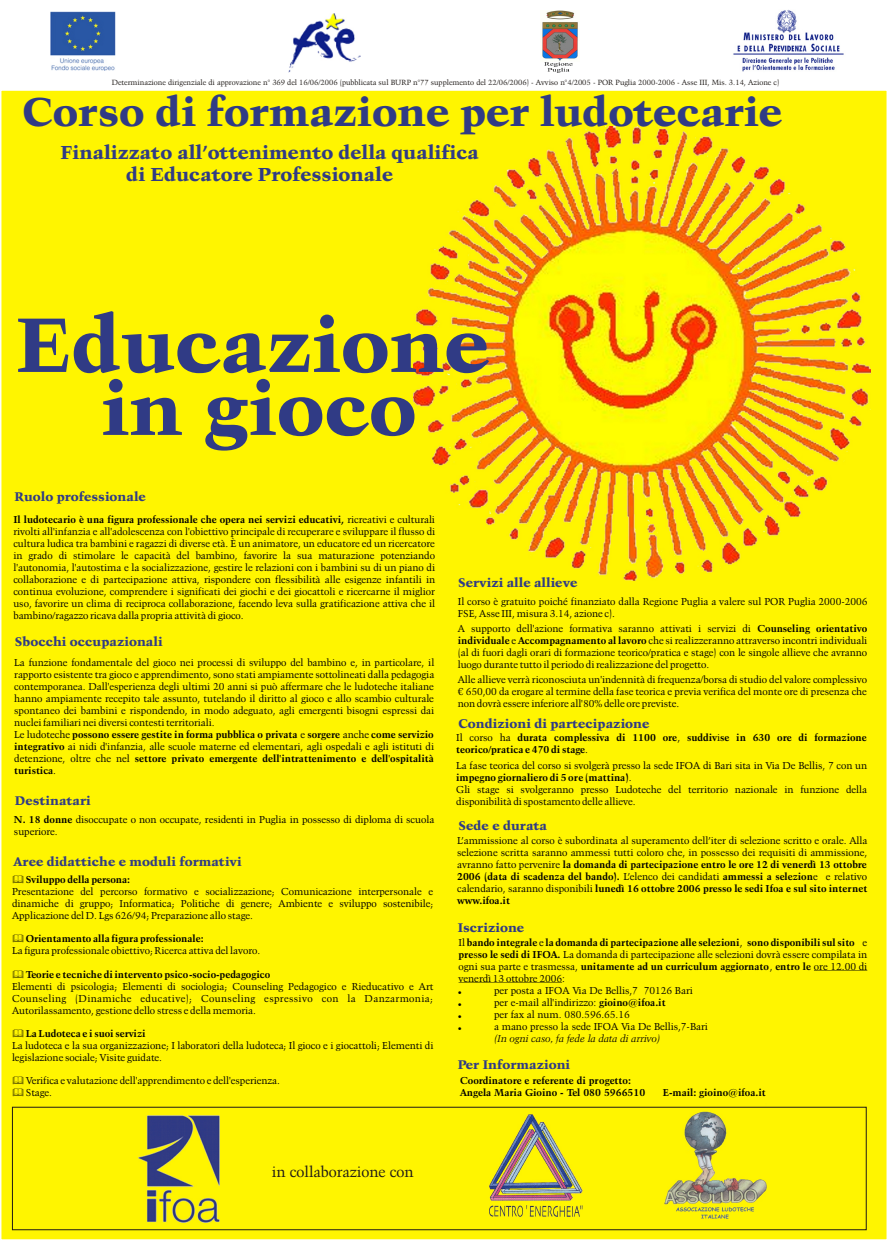
<style>
.page{position:relative;width:887px;height:1241px;background:#fff}
.page>*{position:absolute;margin:0;border:0;box-sizing:border-box;transform-origin:0 0}
.t1{font:76.75px "Kuenst 480 Blk BT";color:#303b85}
.t2{font:75px "Kuenst 480 Blk BT";color:#303b85}
.t3{font:40px "Kuenst 480 Blk BT";color:#303b85}
.t4{font:18.75px/22.5px "Kuenst 480 Blk BT";color:#303b85}
.t5{font:15px "Kuenst 480 BT";color:#1f1a17}
.t6{font:12.5px "Kuenst 480 Blk BT";color:#303b85}
.t7{font:10px/12px "Kuenst 480 BT";color:#000;text-align:justify}
.t8{font:700 10px/12px "Kuenst 480 BT";color:#000}
.t9{font:italic 10px "Kuenst 480 BT";color:#000}
.t10{font:7.5px "Kuenst 480 BT";color:#1f1a17}
.s1{font-weight:700}
.s2{font-weight:400}
</style>
<div class="page">
<div style="left:1px;top:90px;width:885px;height:1150px;background:#fff500"></div>
<img style="left:413px;top:126px;width:457px;height:454px">
<hr style="left:813px;top:970px;width:54px;height:1px;background:#000">
<hr style="left:458px;top:982px;width:104px;height:1px;background:#000">
<img style="left:489px;top:1114px;width:93px;height:86px">
<img style="left:490px;top:1205px;width:92px;height:11px">
<img style="left:664px;top:1106px;width:102px;height:112px">
<img style="left:139px;top:1115px;width:80px;height:107px">
<img style="left:288px;top:13px;width:72px;height:60px">
<img style="left:50px;top:12px;width:65px;height:59px">
<img style="left:733px;top:10px;width:111px;height:62px">
<img style="left:540px;top:10px;width:38px;height:56px">
<img style="left:545px;top:62px;width:28px;height:10px">
<div style="left:12px;top:1107px;width:854px;height:122px;border:1px solid #1f1a17"></div>
<p class="t10" style="left:112px;top:79px;width:668px">Determinazione dirigenziale di approvazione n° 369 del 16/06/2006 (pubblicata sul BURP n°77 supplemento del 22/06/2006) - Avviso n°4/2005 - POR Puglia 2000-2006 - Asse III, Mis. 3.14, Azione c)</p>
<h3 class="t3" style="left:22px;top:96px;width:761px">Corso di formazione per ludotecarie</h3>
<h3 class="t4" style="left:126px;top:142px;width:354px;text-indent:-66px">Finalizzato all’ottenimento della qualifica di Educatore Professionale</h3>
<h1 class="t1" style="left:16px;top:313px;width:475px">Educazione</h1>
<h2 class="t2" style="left:102px;top:378px;width:316px">in gioco</h2>
<p class="t6" style="left:15px;top:492px;width:133px">Ruolo professionale</p>
<p class="t7" style="left:13px;top:514px;width:423px"><span class="s1">Il ludotecario è una figura professionale che opera nei servizi educativi,</span> ricreativi e culturali rivolti all'infanzia e all'adolescenza con l'obiettivo principale di recuperare e sviluppare il flusso di cultura ludica tra bambini e ragazzi di diverse età. È un animatore, un educatore ed un ricercatore in grado di stimolare le capacità del bambino, favorire la sua maturazione potenziando l'autonomia, l'autostima e la socializzazione, gestire le relazioni con i bambini su di un piano di collaborazione e di partecipazione attiva, rispondere con flessibilità alle esigenze infantili in continua evoluzione, comprendere i significati dei giochi e dei giocattoli e ricercarne il miglior uso, favorire un clima di reciproca collaborazione, facendo leva sulla gratificazione attiva che il bambino/ragazzo ricava dalla propria attività di gioco.</p>
<p class="t6" style="left:15px;top:636px;width:149px">Sbocchi occupazionali</p>
<p class="t7" style="left:14px;top:657px;width:421px;text-align:left">La funzione fondamentale del gioco nei processi di sviluppo del bambino e, in particolare, il rapporto esistente tra gioco e apprendimento, sono stati ampiamente sottolineati dalla pedagogia contemporanea. Dall'esperienza degli ultimi 20 anni si può affermare che le ludoteche italiane hanno ampiamente recepito tale assunto, tutelando il diritto al gioco e allo scambio culturale spontaneo dei bambini e rispondendo, in modo adeguato, agli emergenti bisogni espressi dai nuclei familiari nei diversi contesti territoriali.<br>Le ludoteche <span class="s1">possono essere gestite in forma pubblica o privata</span> e <span class="s1">sorgere</span> anche <span class="s1">come servizio integrativo</span> ai nidi d'infanzia, alle scuole materne ed elementari, agli ospedali e agli istituti di detenzione, oltre che nel <span class="s1">settore privato emergente dell'intrattenimento e dell'ospitalità turistica</span>.</p>
<p class="t6" style="left:15px;top:795px;width:77px">Destinatari</p>
<p class="t7" style="left:14px;top:814px;width:421px"><span class="s1">N. 18 donne</span> disoccupate o non occupate, residenti in Puglia in possesso di diploma di scuola superiore.</p>
<p class="t6" style="left:13px;top:856px;width:230px">Aree didattiche e moduli formativi</p>
<p class="t8" style="left:26px;top:874px;width:106px">Sviluppo della persona:</p>
<p class="t7" style="left:12px;top:886px;width:422px">Presentazione del percorso formativo e socializzazione; Comunicazione interpersonale e dinamiche di gruppo; Informatica; Politiche di genere; Ambiente e sviluppo sostenibile; Applicazione del D. Lgs 626/94; Preparazione allo stage.</p>
<p class="t8" style="left:26px;top:933px;width:179px">Orientamento alla figura professionale:</p>
<p class="t7" style="left:12px;top:945px;width:250px">La figura professionale obiettivo; Ricerca attiva del lavoro.</p>
<p class="t8" style="left:26px;top:969px;width:246px">Teorie e tecniche di intervento psico-socio-pedagogico</p>
<p class="t7" style="left:12px;top:981px;width:423px">Elementi di psicologia; Elementi di sociologia; Counseling Pedagogico e Rieducativo e Art Counseling (Dinamiche educative); Counseling espressivo con la Danzarmonia; Autorilassamento, gestione dello stress e della memoria.</p>
<p class="t8" style="left:26px;top:1028px;width:121px">La Ludoteca e i suoi servizi</p>
<p class="t7" style="left:12px;top:1040px;width:422px">La ludoteca e la sua organizzazione; I laboratori della ludoteca; Il gioco e i giocattoli; Elementi di legislazione sociale; Visite guidate.</p>
<p class="t7" style="left:26px;top:1075px;width:256px">Verifica e valutazione dell'apprendimento e dell'esperienza.<br>Stage.</p>
<p class="t6" style="left:458px;top:577px;width:121px">Servizi alle allieve</p>
<p class="t7" style="left:457px;top:596px;width:411px">Il corso è gratuito poiché finanziato dalla Regione Puglia a valere sul POR Puglia 2000-2006<br>FSE, Asse III, misura 3.14, azione c).</p>
<p class="t7" style="left:457px;top:623px;width:411px">A supporto dell'azione formativa saranno attivati i servizi di <span class="s1">Counseling orientativo individuale</span> e <span class="s1">Accompagnamento al lavoro</span> che si realizzeranno attraverso incontri individuali (al di fuori dagli orari di formazione teorico/pratica e stage) con le singole allieve che avranno luogo durante tutto il periodo di realizzazione del progetto.</p>
<p class="t7" style="left:457px;top:674px;width:411px">Alle allieve verrà riconosciuta un'indennità di frequenza/borsa di studio del valore complessivo € 650,00 da erogare al termine della fase teorica e previa verifica del monte ore di presenza che non dovrà essere inferiore all'80% delle ore previste.</p>
<p class="t6" style="left:458px;top:718px;width:192px">Condizioni di partecipazione</p>
<p class="t8" style="left:456px;top:732px;width:412px"><span class="s2">Il corso ha</span> durata complessiva di 1100 ore<span class="s2">,</span> suddiv<span class="s2">i</span>se in 630 ore di formazione teorico/pratica e 470 di stage<span class="s2">.</span></p>
<p class="t7" style="left:456px;top:760px;width:412px;text-align:left">La fase teorica del corso si svolgerà presso la sede IFOA di Bari sita in Via De Bellis, 7 con un <span class="s1">impegno giornaliero di 5 ore (mattina)</span>.<br>Gli stage si svolgeranno presso Ludoteche del territorio nazionale in funzione della disponibilità di spostamento delle allieve.</p>
<p class="t6" style="left:458px;top:821px;width:90px">Sede e durata</p>
<p class="t7" style="left:457px;top:835px;width:411px">L’ammissione al corso è subordinata al superamento dell’iter di selezione scritto e orale. Alla selezione scritta saranno ammessi tutti coloro che, in possesso dei requisiti di ammissione, avranno fatto pervenire <span class="s1">la domanda di partecipazione entro le ore 12 di venerdì 13 ottobre 2006 (data di scadenza del bando).</span> L’elenco dei candidati <span class="s1">ammessi a selezion</span>e e relativo calendario, saranno disponibili <span class="s1">lunedì 16 ottobre 2006 presso le sedi Ifoa e sul sito internet www.ifoa.it</span></p>
<p class="t6" style="left:457px;top:922px;width:68px">Iscrizione</p>
<p class="t8" style="left:458px;top:937px;width:410px"><span class="s2">Il</span> bando integrale <span class="s2">e</span> la domanda di partecipazione alle selezioni<span class="s2">,</span> sono disponibili sul sito <span class="s2">e</span></p>
<p class="t7" style="left:458px;top:949px;width:410px"><span class="s1">pre</span>s<span class="s1">so le sedi di IFOA.</span> La domanda di partecipazione alle selezioni dovrà essere compilata in</p>
<p class="t8" style="left:458px;top:961px;width:410px"><span class="s2">ogni sua parte e trasmessa,</span> unitamente ad un curriculum aggiornato<span class="s2">,</span> entro le <span class="s2">ore 12.00 di</span></p>
<p class="t7" style="left:458px;top:973px;width:108px">venerdì 13 ottobre 2006:</p>
<p class="t7" style="left:494px;top:985px;width:200px">per posta a IFOA Via De Bellis,7 70126 Bari</p>
<p class="t7" style="left:494px;top:997px;width:173px">per e-mail all'indirizzo: <span class="s1">gioino@ifoa.it</span></p>
<p class="t7" style="left:494px;top:1009px;width:137px">per fax al num. 080.596.65.16</p>
<p class="t7" style="left:494px;top:1021px;width:215px">a mano presso la sede IFOA Via De Bellis,7-Bari</p>
<p class="t9" style="left:494px;top:1034px;width:168px">(In ogni caso, fa fede la data di arrivo)</p>
<p class="t6" style="left:457px;top:1059px;width:114px">Per Informazioni</p>
<p class="t8" style="left:460px;top:1075px;width:186px">Coordinatore e referente di progetto:<br>Angela Maria Gioino - Tel 080 5966510</p>
<p class="t8" style="left:662px;top:1087px;width:104px">E-mail: gioino@ifoa.it</p>
<h3 class="t5" style="left:272px;top:1165px;width:143px">in collaborazione con</h3>
</div>
